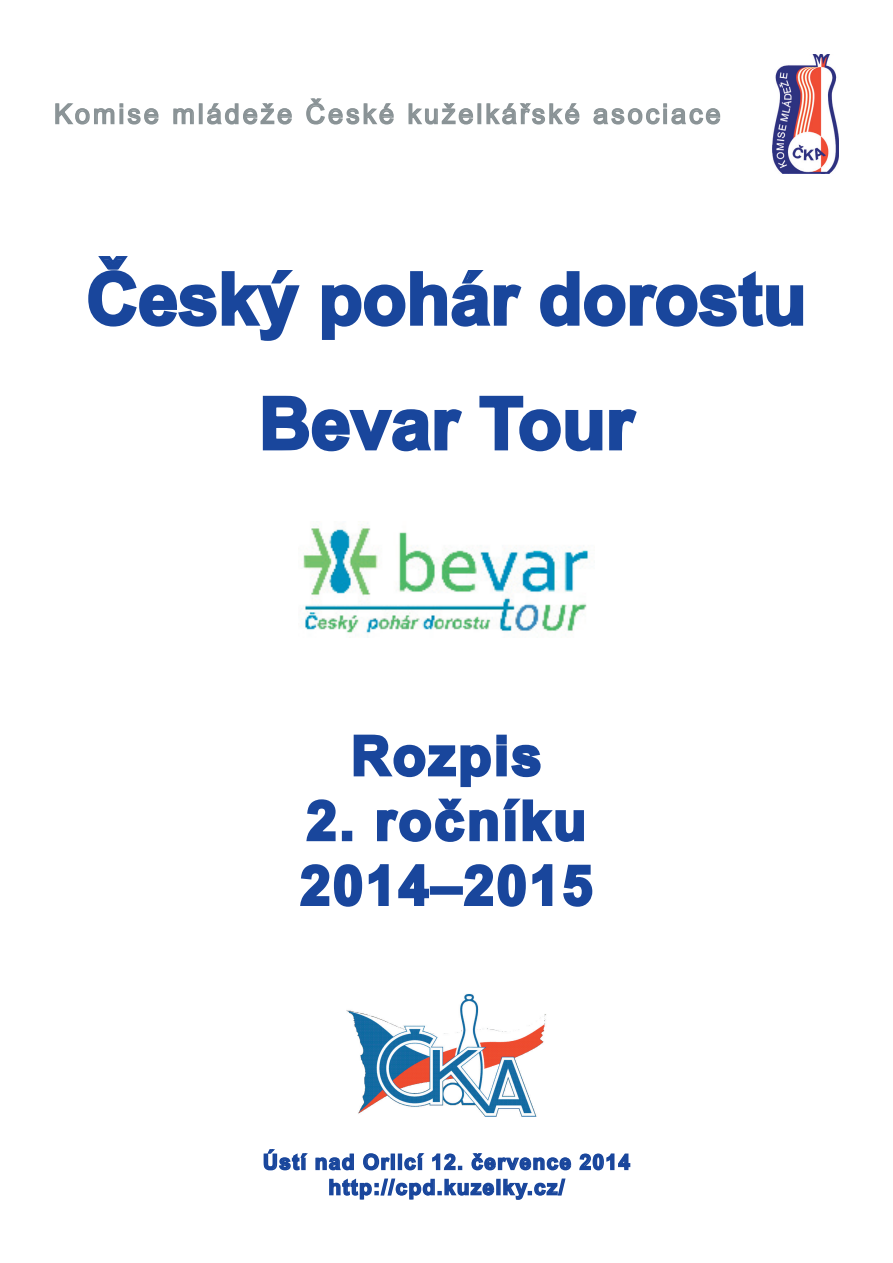
<style>
.page{position:relative;width:893px;height:1263px;background:#fff}
.page>*{position:absolute;margin:0;border:0;box-sizing:border-box;transform-origin:0 0}
.t1{font:700 72px/124.6px "Arial";color:#19469c;text-align:center}
.t2{font:700 54px/64.8px "Arial";letter-spacing:.05em;color:#19469c}
.t3{font:27px "Arial";letter-spacing:.11em;color:#8a9396}
.t4{font:700 21px/25.2px "Arial";letter-spacing:.06em;color:#19469c;text-align:center}
</style>
<div class="page">
<svg style="left:353px;top:734px;width:188px;height:54px"></svg>
<svg style="left:306px;top:799px;width:30px;height:43px"></svg>
<div style="left:342px;top:831px;width:10px;height:10px;border:3px solid #19469c"></div>
<svg style="left:377px;top:798px;width:207px;height:44px"></svg>
<svg style="left:300px;top:864px;width:89px;height:43px"></svg>
<svg style="left:398px;top:864px;width:32px;height:42px"></svg>
<div style="left:430px;top:886px;width:33px;height:9px;border:3px solid #19469c"></div>
<svg style="left:462px;top:864px;width:91px;height:43px"></svg>
<svg style="left:563px;top:864px;width:30px;height:43px"></svg>
<svg style="left:263px;top:1149px;width:91px;height:22px"></svg>
<svg style="left:363px;top:1153px;width:28px;height:18px"></svg>
<div style="left:391px;top:1153px;width:4px;height:17px;border:2px solid #19469c"></div>
<svg style="left:398px;top:1153px;width:64px;height:18px"></svg>
<svg style="left:471px;top:1153px;width:101px;height:18px"></svg>
<svg style="left:579px;top:1153px;width:52px;height:18px"></svg>
<svg style="left:329px;top:1178px;width:166px;height:22px"></svg>
<div style="left:496px;top:1179px;width:5px;height:16px;border:2px solid #19469c"></div>
<svg style="left:503px;top:1178px;width:63px;height:22px"></svg>
<svg style="left:88px;top:256px;width:212px;height:85px"></svg>
<svg style="left:322px;top:270px;width:200px;height:70px"></svg>
<svg style="left:540px;top:271px;width:264px;height:56px"></svg>
<svg style="left:262px;top:395px;width:200px;height:57px"></svg>
<svg style="left:479px;top:395px;width:158px;height:57px"></svg>
<svg style="left:55px;top:103px;width:104px;height:22px"></svg>
<svg style="left:173px;top:108px;width:21px;height:17px"></svg>
<div style="left:199px;top:103px;width:4px;height:21px;border:2px solid #8a9396"></div>
<svg style="left:207px;top:103px;width:85px;height:22px"></svg>
<svg style="left:306px;top:98px;width:88px;height:27px"></svg>
<svg style="left:408px;top:103px;width:65px;height:22px"></svg>
<div style="left:477px;top:103px;width:4px;height:21px;border:2px solid #8a9396"></div>
<svg style="left:486px;top:103px;width:94px;height:22px"></svg>
<svg style="left:593px;top:103px;width:128px;height:22px"></svg>
<img style="left:772px;top:54px;width:67px;height:119px">
<img style="left:347px;top:993px;width:199px;height:123px">
<img style="left:301px;top:523px;width:287px;height:111px">
<p class="t3" style="left:54px;top:96px;width:668px">Komise mládeže České kuželkářské asociace</p>
<h1 class="t1" style="left:86px;top:239px;width:722px">Český pohár dorostu<br>Bevar Tour</h1>
<h2 class="t2" style="left:351px;top:725px;width:192px">Rozpis</h2>
<h2 class="t2" style="left:301px;top:790px;width:293px">2. ročníku<br>2014–2015</h2>
<p class="t4" style="left:263px;top:1150px;width:369px">Ústí nad Orlicí 12. července 2014 http://cpd.kuzelky.cz/</p>
</div>
